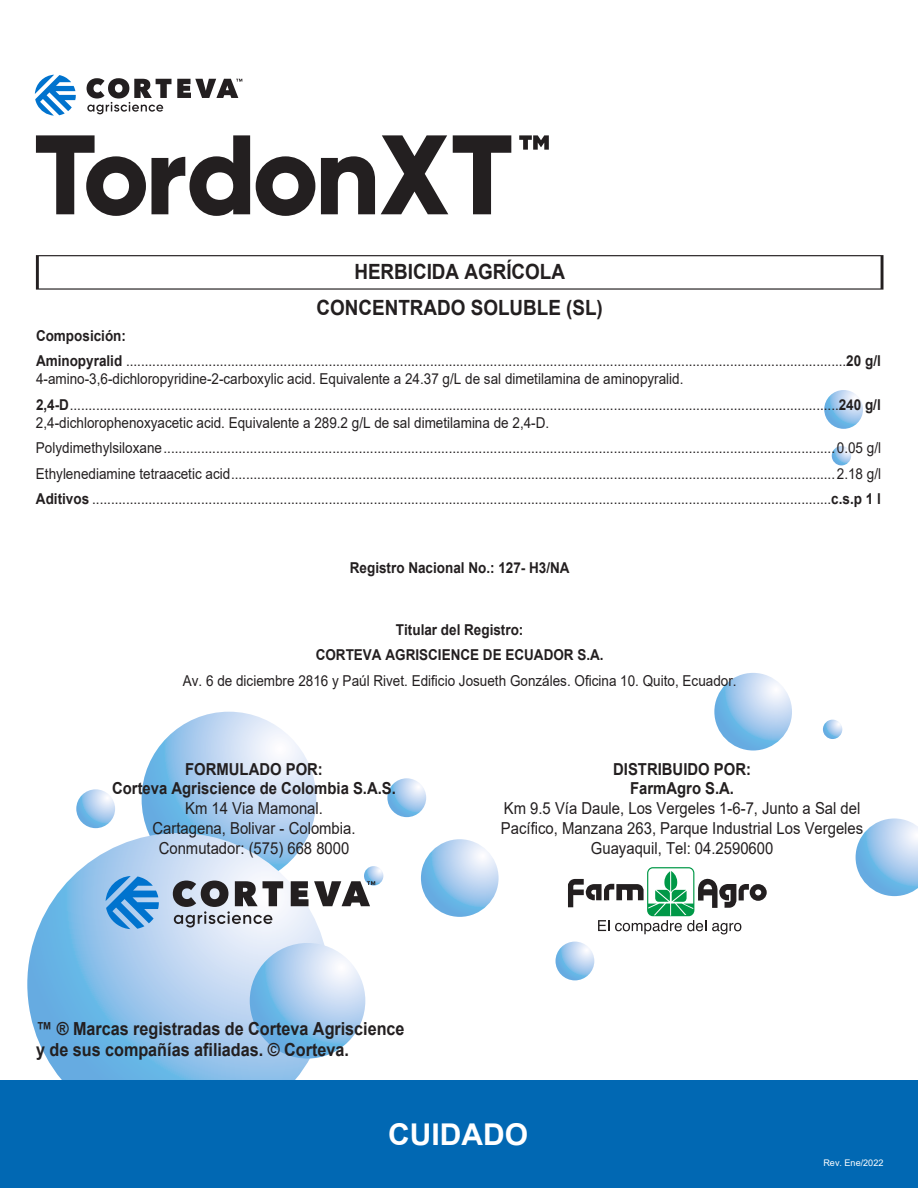
<style>
.page{position:relative;width:918px;height:1188px;background:#fff}
.page>*{position:absolute;margin:0;border:0;box-sizing:border-box;transform-origin:0 0}
.t1{font:700 30px "Arial";color:#fff}
.t2{font:700 21px/36px "Arial";color:#231f20;text-align:center;scale:.9 1}
.t3{font:700 18px/21.6px "Arial";color:#231f20;scale:.9 1}
.t4{font:16.5px "Arial";color:#231f20;scale:.9 1}
.t5{font:700 16.5px "Arial";color:#231f20;scale:.9 1}
.t6{font:15px/25.5px "Arial";color:#231f20;scale:.9 1}
.t7{font:700 15px/25.5px "Arial";color:#231f20;text-align:center;scale:.9 1}
.t8{font:9.15px "Arial";color:#fff}
.s1{font-weight:700}
</style>
<div class="page">
<svg style="left:142px;top:712px;width:174px;height:174px;background:#aed0ef"></svg>
<svg style="left:27px;top:833px;width:303px;height:302px;background:#9ec8ec"></svg>
<svg style="left:250px;top:943px;width:115px;height:116px;background:#a2caed"></svg>
<svg style="left:421px;top:839px;width:78px;height:78px;background:#a3cbed"></svg>
<svg style="left:714px;top:673px;width:78px;height:78px;background:#a3cbed"></svg>
<svg style="left:856px;top:818px;width:62px;height:78px"></svg>
<svg style="left:387px;top:778px;width:39px;height:39px"></svg>
<svg style="left:556px;top:942px;width:38px;height:38px"></svg>
<svg style="left:76px;top:789px;width:39px;height:39px"></svg>
<svg style="left:824px;top:390px;width:39px;height:39px"></svg>
<svg style="left:832px;top:446px;width:19px;height:19px"></svg>
<svg style="left:823px;top:720px;width:19px;height:19px"></svg>
<svg style="left:364px;top:866px;width:19px;height:20px"></svg>
<div style="left:0;top:1081px;width:918px;height:107px;background:#0168b3"></div>
<svg style="left:36px;top:255px;width:848px;height:35px"></svg>
<svg style="left:35px;top:75px;width:41px;height:41px"></svg>
<svg style="left:87px;top:78px;width:155px;height:36px"></svg>
<svg style="left:106px;top:876px;width:53px;height:53px;background:#57a0de"></svg>
<svg style="left:291px;top:881px;width:84px;height:25px"></svg>
<svg style="left:173px;top:881px;width:110px;height:47px"></svg>
<svg style="left:568px;top:867px;width:199px;height:67px"></svg>
<svg style="left:36px;top:135px;width:214px;height:81px"></svg>
<svg style="left:256px;top:156px;width:59px;height:60px"></svg>
<svg style="left:321px;top:156px;width:54px;height:58px"></svg>
<svg style="left:381px;top:135px;width:130px;height:79px"></svg>
<svg style="left:519px;top:135px;width:30px;height:15px"></svg>
<h2 class="t2" style="left:317px;top:254px;width:320px">HERBICIDA AGRÍCOLA<br>CONCENTRADO SOLUBLE (SL)</h2>
<p class="t6" style="left:36px;top:323px;width:940px"><span class="s1">Composición:<br>Aminopyralid</span> ................................................................................................................................................................................................<span class="s1">20 g/l</span></p>
<p class="t6" style="left:36px;top:366px;width:940px">4-amino-3,6-dichloropyridine-2-carboxylic acid. Equivalente a 24.37 g/L de sal dimetilamina de aminopyralid.<br><span class="s1">2,4-D</span>.............................................................................................................................................................................................................<span class="s1">240 g/l</span></p>
<p class="t6" style="left:36px;top:410px;width:941px">2,4-dichlorophenoxyacetic acid. Equivalente a 289.2 g/L de sal dimetilamina de 2,4-D.<br>Polydimethylsiloxane...................................................................................................................................................................................0.05 g/l Ethylenediamine tetraacetic acid.................................................................................................................................................................2.18 g/l <span class="s1">Aditivos</span> .....................................................................................................................................................................................................<span class="s1">c.s.p 1 l</span></p>
<p class="t7" style="left:350px;top:556px;width:246px">Registro Nacional No.: 127- H3/NA</p>
<p class="t7" style="left:316px;top:617px;width:322px">Titular del Registro:<br>CORTEVA AGRISCIENCE DE ECUADOR S.A.</p>
<p class="t6" style="left:183px;top:668px;width:617px">Av. 6 de diciembre 2816 y Paúl Rivet. Edificio Josueth Gonzáles. Oficina 10. Quito, Ecuador.</p>
<p class="t5" style="left:185px;top:757px;width:155px">FORMULADO POR:</p>
<p class="t5" style="left:613px;top:757px;width:155px">DISTRIBUIDO POR:</p>
<p class="t5" style="left:112px;top:777px;width:317px">Corteva Agriscience de Colombia S.A.S.</p>
<p class="t5" style="left:630px;top:777px;width:117px">FarmAgro S.A.</p>
<p class="t4" style="left:185px;top:797px;width:155px">Km 14 Via Mamonal.</p>
<p class="t4" style="left:504px;top:797px;width:398px">Km 9.5 Vía Daule, Los Vergeles 1-6-7, Junto a Sal del</p>
<p class="t4" style="left:153px;top:817px;width:227px">Cartagena, Bolivar - Colombia.</p>
<p class="t4" style="left:501px;top:817px;width:404px">Pacífico, Manzana 263, Parque Industrial Los Vergeles</p>
<p class="t4" style="left:159px;top:837px;width:213px">Conmutador: (575) 668 8000</p>
<p class="t4" style="left:591px;top:837px;width:204px">Guayaquil, Tel: 04.2590600</p>
<p class="t3" style="left:36px;top:1018px;width:411px">™ ® Marcas registradas de Corteva Agriscience y de sus compañías afiliadas. © Corteva.</p>
<h1 class="t1" style="left:388px;top:1113px;width:141px">CUIDADO</h1>
<p class="t8" style="left:823px;top:1156px;width:62px">Rev. Ene/2022</p>
</div>
